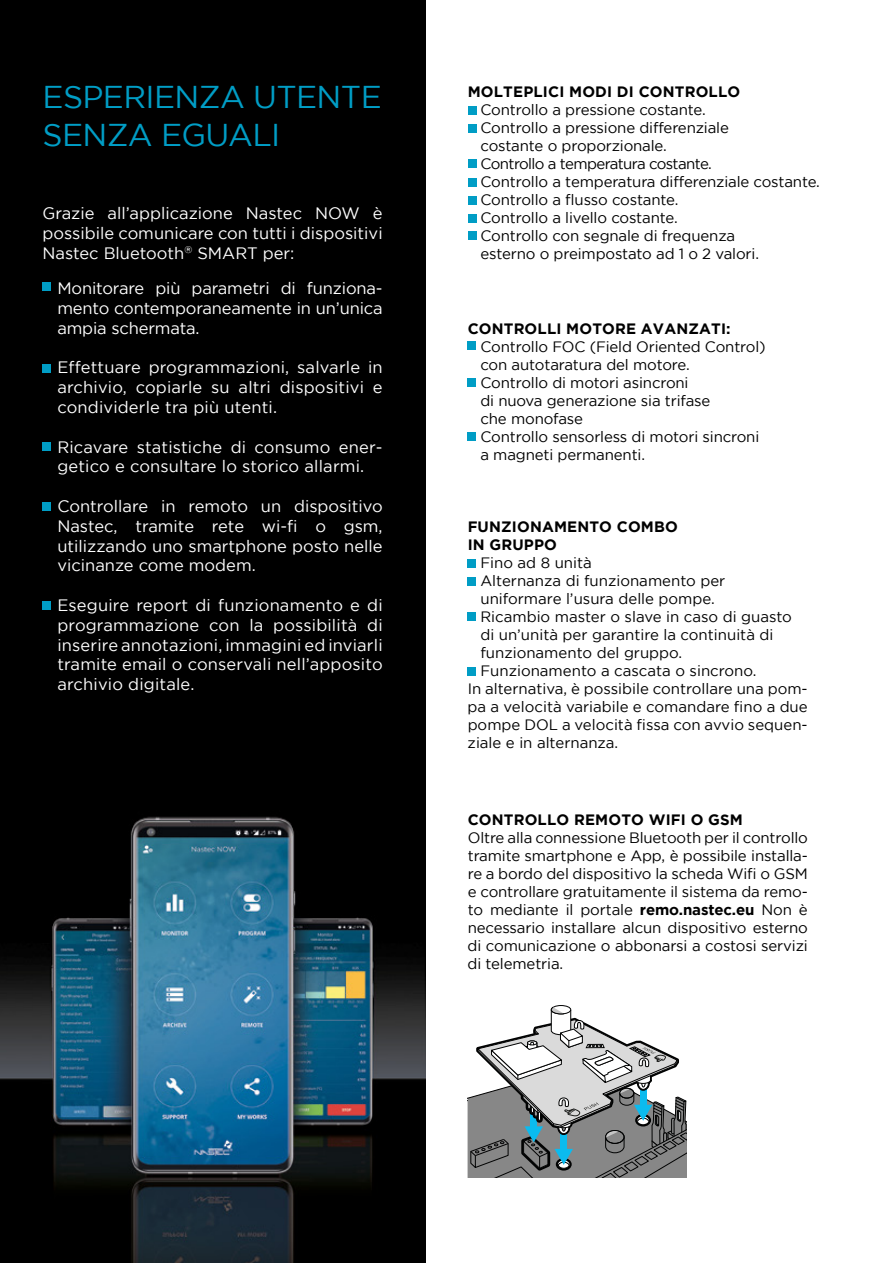
<style>
.page{position:relative;width:893px;height:1263px;background:#fff}
.page>*{position:absolute;margin:0;border:0;box-sizing:border-box;transform-origin:0 0}
.t1{font:31.5px/37.8px "Gotham";letter-spacing:-.02em;color:#009dc5}
.t2{font:16.5px/19.8px "Gotham";color:#fff;text-align:justify}
.t3{font:15px/18px "Gotham";letter-spacing:-.01em;color:#000}
.t4{font:700 15px/18px "Gotham";letter-spacing:.01em;color:#000}
.s1{font-weight:700}
</style>
<div class="page">
<img style="left:0;top:0;width:425px;height:1263px">
<div style="left:468px;top:106px;width:8px;height:9px;background:#009dc5"></div>
<div style="left:468px;top:214px;width:8px;height:8px;background:#009dc5"></div>
<div style="left:468px;top:231px;width:8px;height:9px;background:#009dc5"></div>
<div style="left:468px;top:196px;width:8px;height:9px;background:#009dc5"></div>
<div style="left:468px;top:159px;width:8px;height:9px;background:#009dc5"></div>
<div style="left:468px;top:178px;width:8px;height:8px;background:#009dc5"></div>
<div style="left:468px;top:124px;width:8px;height:9px;background:#009dc5"></div>
<div style="left:43px;top:282px;width:8px;height:9px;background:#009dc5"></div>
<div style="left:43px;top:364px;width:8px;height:8px;background:#009dc5"></div>
<div style="left:43px;top:443px;width:8px;height:8px;background:#009dc5"></div>
<div style="left:43px;top:502px;width:8px;height:8px;background:#009dc5"></div>
<div style="left:43px;top:601px;width:8px;height:9px;background:#009dc5"></div>
<div style="left:551px;top:1005px;width:20px;height:9px;border:1px solid #010202;border-radius:50%"></div>
<svg style="left:468px;top:1006px;width:219px;height:172px"></svg>
<div style="left:468px;top:342px;width:8px;height:8px;background:#009dc5"></div>
<div style="left:468px;top:378px;width:8px;height:8px;background:#009dc5"></div>
<div style="left:468px;top:432px;width:8px;height:9px;background:#009dc5"></div>
<div style="left:468px;top:559px;width:8px;height:9px;background:#009dc5"></div>
<div style="left:468px;top:577px;width:8px;height:9px;background:#009dc5"></div>
<div style="left:468px;top:613px;width:8px;height:8px;background:#009dc5"></div>
<div style="left:468px;top:667px;width:8px;height:9px;background:#009dc5"></div>
<h1 class="t1" style="left:43px;top:78px;width:341px">ESPERIENZA UTENTE<br>SENZA EGUALI</h1>
<p class="t2" style="left:42px;top:203px;width:342px">Grazie all’applicazione Nastec NOW è possibile comunicare con tutti i dispositivi Nastec Bluetooth<sup>®</sup> SMART per:</p>
<p class="t2" style="left:57px;top:278px;width:327px">Monitorare più parametri di funziona&shy;mento contemporaneamente in un’unica ampia schermata.</p>
<p class="t2" style="left:57px;top:357px;width:327px">Effettuare programmazioni, salvarle in archivio, copiarle su altri dispositivi e condividerle tra più utenti.</p>
<p class="t2" style="left:57px;top:437px;width:327px">Ricavare statistiche di consumo ener&shy;getico e consultare lo storico allarmi.</p>
<p class="t2" style="left:57px;top:496px;width:327px">Controllare in remoto un dispositivo Nastec, tramite rete wi-fi o gsm, utilizzando uno smartphone posto nelle vicinanze come modem.</p>
<p class="t2" style="left:57px;top:595px;width:327px">Eseguire report di funzionamento e di programmazione con la possibilità di inserire annotazioni, immagini ed inviarli tramite email o conservali nell’apposito archivio digitale.</p>
<p class="t4" style="left:468px;top:82px;width:274px">MOLTEPLICI MODI DI CONTROLLO</p>
<p class="t3" style="left:480px;top:101px;width:341px">Controllo a pressione costante.<br>Controllo a pressione differenziale<br>costante o proporzionale.<br>Controllo a temperatura costante.<br>Controllo a temperatura differenziale costante.<br>Controllo a flusso costante.<br>Controllo a livello costante.<br>Controllo con segnale di frequenza<br>esterno o preimpostato ad 1 o 2 valori.</p>
<p class="t4" style="left:468px;top:319px;width:264px">CONTROLLI MOTORE AVANZATI:</p>
<p class="t3" style="left:480px;top:338px;width:287px">Controllo FOC (Field Oriented Control) con autotaratura del motore.<br>Controllo di motori asincroni<br>di nuova generazione sia trifase<br>che monofase<br>Controllo sensorless di motori sincroni a magneti permanenti.</p>
<p class="t4" style="left:468px;top:518px;width:212px">FUNZIONAMENTO COMBO<br>IN GRUPPO</p>
<p class="t3" style="left:480px;top:554px;width:113px">Fino ad 8 unità</p>
<p class="t3" style="left:480px;top:572px;width:246px">Alternanza di funzionamento per</p>
<p class="t3" style="left:480px;top:590px;width:236px">uniformare l’usura delle pompe.</p>
<p class="t3" style="left:480px;top:608px;width:313px">Ricambio master o slave in caso di guasto</p>
<p class="t3" style="left:480px;top:626px;width:295px">di un’unità per garantire la continuità di</p>
<p class="t3" style="left:480px;top:644px;width:203px">funzionamento del gruppo.</p>
<p class="t3" style="left:480px;top:662px;width:278px">Funzionamento a cascata o sincrono.</p>
<p class="t3" style="left:468px;top:680px;width:342px">In alternativa, è possibile controllare una pom-</p>
<p class="t3" style="left:468px;top:698px;width:342px">pa a velocità variabile e comandare fino a due</p>
<p class="t3" style="left:468px;top:716px;width:342px">pompe DOL a velocità fissa con avvio sequen-</p>
<p class="t3" style="left:468px;top:734px;width:152px">ziale e in alternanza.</p>
<p class="t4" style="left:468px;top:810px;width:277px">CONTROLLO REMOTO WIFI O GSM</p>
<p class="t3" style="left:468px;top:828px;width:342px;text-align:justify">Oltre alla connessione Bluetooth per il controllo tramite smartphone e App, è possibile installa&shy;re a bordo del dispositivo la scheda Wifi o GSM e controllare gratuitamente il sistema da remo&shy;to mediante il portale <span class="s1">remo.nastec.eu</span> Non è necessario installare alcun dispositivo esterno di comunicazione o abbonarsi a costosi servizi di telemetria.</p>
</div>
